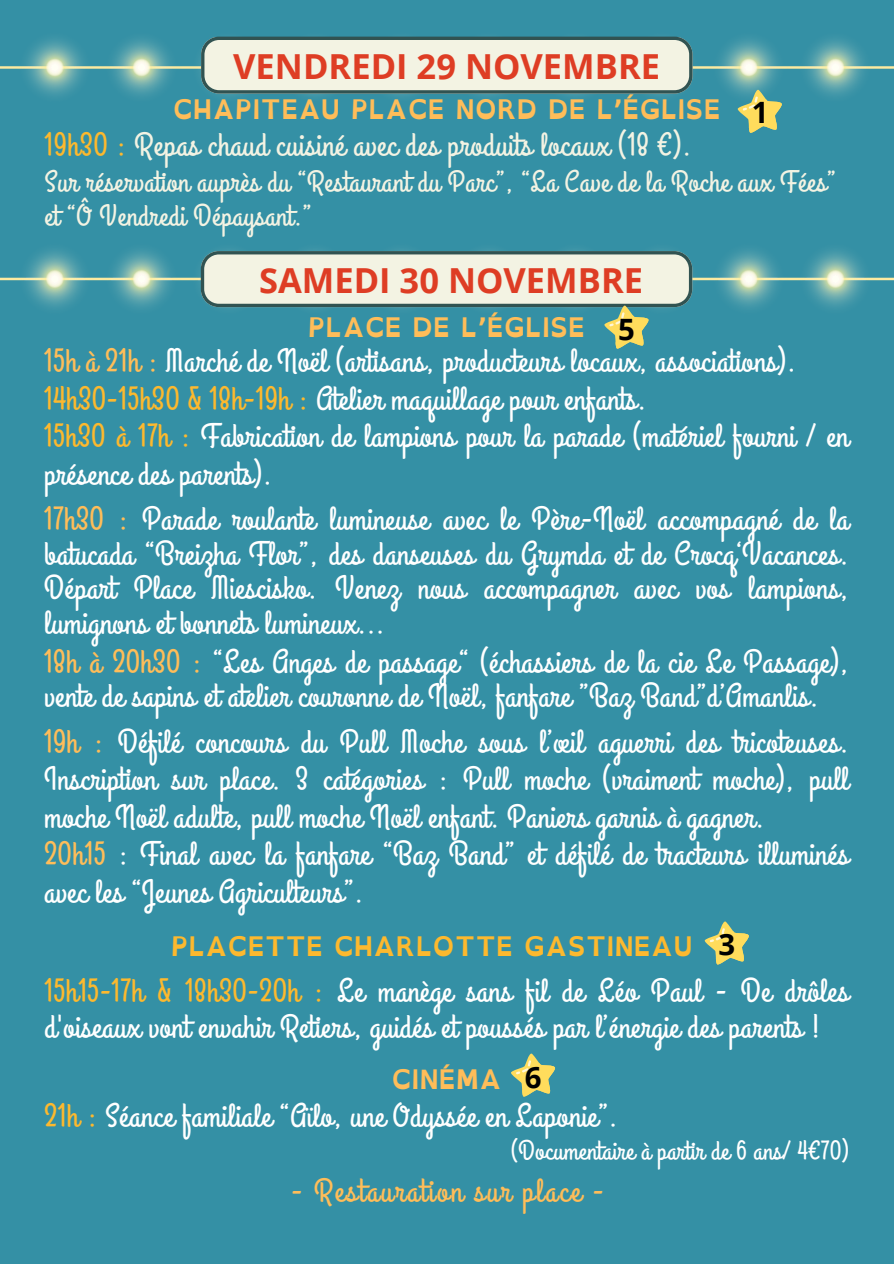
<style>
.page{position:relative;width:894px;height:1264px;background:#fff}
.page>*{position:absolute;margin:0;border:0;box-sizing:border-box;transform-origin:0 0}
.t1{font:700 34.5px "Open Sans";color:#de3d24}
.t2{font:33px/37.5px "Grand Hotel";letter-spacing:.01em;color:#fff}
.t3{font:33px "Grand Hotel";letter-spacing:.02em;color:#f3f3e3}
.t4{font:33px "Grand Hotel";letter-spacing:.065em;color:#ffbd59}
.t5{font:30px/33.8px "Grand Hotel";letter-spacing:.02em;color:#f3f3e3}
.t6{font:700 29.4px "Open Sans";color:#000}
.t7{font:700 27px "Open Dyslexic";color:#ffbd59}
.t8{font:27px "Grand Hotel";letter-spacing:.015em;color:#fff}
.t9{font:700 27px "Open Dyslexic";color:#fdb92e}
.s1{color:#fdb92e}
.s2{color:#ffbd59}
</style>
<div class="page">
<div style="left:0;top:0;width:893px;height:1263px;background:#3490a5"></div>
<img style="left:0;top:36px;width:893px;height:60px">
<svg style="left:201px;top:37px;width:491px;height:57px;background:#d9ded0"></svg>
<img style="left:0;top:250px;width:893px;height:58px">
<svg style="left:201px;top:251px;width:491px;height:98px"></svg>
<svg style="left:737px;top:90px;width:45px;height:43px"></svg>
<svg style="left:511px;top:1053px;width:44px;height:44px"></svg>
<svg style="left:704px;top:921px;width:45px;height:44px"></svg>
<h3 class="t1" style="left:233px;top:42px;width:428px">VENDREDI 29 NOVEMBRE</h3>
<p class="t7" style="left:173px;top:85px;width:549px">CHAPITEAU PLACE NORD DE L’ÉGLISE</p>
<h1 class="t3" style="left:44px;top:124px;width:648px"><span class="s1">19h30 :</span> Repas chaud cuisiné avec des produits locaux (18 €).</h1>
<p class="t5" style="left:44px;top:166px;width:792px">Sur réservation auprès du “Restaurant du Parc”, “La Cave de la Roche aux Fées” et “Ô Vendredi Dépaysant.”</p>
<h3 class="t6" style="left:751px;top:92px;width:18px">1</h3>
<p class="t1" style="left:259px;top:256px;width:385px">SAMEDI 30 NOVEMBRE</p>
<p class="t7" style="left:308px;top:303px;width:278px">PLACE DE L’ÉGLISE</p>
<h1 class="t2" style="left:44px;top:344px;width:805px"><span class="s2">15h à 21h :</span> Marché de Noël (artisans, producteurs locaux, associations).<br><span class="s1">14h30-15h30 &amp; 18h-19h :</span> Atelier maquillage pour enfants.<br><span class="s1">15h30 à 17h :</span> Fabrication de lampions pour la parade (matériel fourni / en présence des parents).</h1>
<p class="t2" style="left:44px;top:503px;width:805px;line-height:34.5px;text-align:justify"><span class="s2">17h30 :</span> Parade roulante lumineuse avec le Père-Noël accompagné de la batucada “Breizha Flor”, des danseuses du Grymda et de Crocq‘Vacances.<br>Départ Place Miescisko. Venez nous accompagner avec vos lampions, lumignons et bonnets lumineux...</p>
<p class="t2" style="left:44px;top:645px;width:805px;line-height:34.5px"><span class="s2">18h à 20h30 :</span> “Les Anges de passage“ (échassiers de la cie Le Passage), vente de sapins et atelier couronne de Noël, fanfare ”Baz Band”d’Amanlis.</p>
<h3 class="t2" style="left:44px;top:724px;width:805px"><span class="s2">19h :</span> Défilé concours du Pull Moche sous l’œil aguerri des tricoteuses.<br>Inscription sur place. 3 catégories : Pull moche (vraiment moche), pull moche Noël adulte, pull moche Noël enfant. Paniers garnis à gagner.<br><span class="s2">20h15</span> : Final avec la fanfare “Baz Band” et défilé de tracteurs illuminés avec les “Jeunes Agriculteurs”.</h3>
<p class="t6" style="left:618px;top:308px;width:18px">5</p>
<p class="t6" style="left:718px;top:924px;width:18px">3</p>
<h2 class="t9" style="left:171px;top:922px;width:523px">PLACETTE CHARLOTTE GASTINEAU</h2>
<h2 class="t2" style="left:44px;top:974px;width:805px;line-height:36px"><span class="s1">15h15-17h &amp; 18h30-20h :</span> Le manège sans fil de Léo Paul - De drôles d'oiseaux vont envahir Retiers, guidés et poussés par l’énergie des parents !</h2>
<h2 class="t7" style="left:391px;top:1054px;width:112px">CINÉMA</h2>
<p class="t2" style="left:44px;top:1098px;width:574px"><span class="s1">21h :</span> Séance familiale “Aïlo, une Odyssée en Laponie”.</p>
<h2 class="t6" style="left:524px;top:1056px;width:18px">6</h2>
<h3 class="t8" style="left:510px;top:1132px;width:340px">(Documentaire à partir de 6 ans/ 4€70)</h3>
<h2 class="t4" style="left:291px;top:1169px;width:314px">- Restauration sur place -</h2>
</div>
